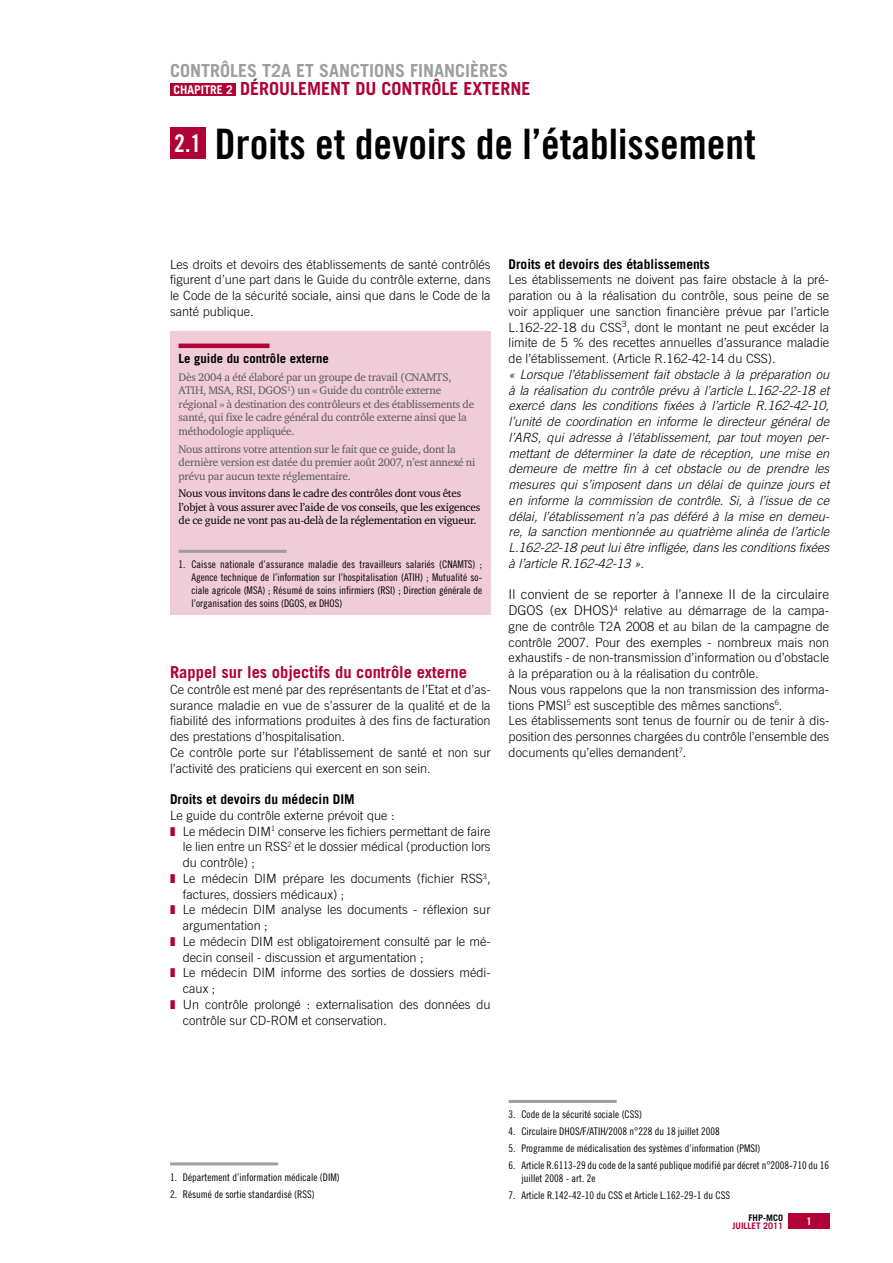
<style>
.page{position:relative;width:893px;height:1263px;background:#fff}
.page>*{position:absolute;margin:0;border:0;box-sizing:border-box;transform-origin:0 0}
.t1{font:42px "Trade Gothic Bold Cond Twenty";color:#000}
.t2{font:700 18px/18.8px "Trade Gothic";color:#9c9e9f}
.t3{font:700 16.5px "Trade Gothic";color:#b10035}
.t4{font:700 13.5px "Trade Gothic";color:#000}
.t5{font:300 13.5px "Trade Gothic";color:#000}
.t6{font:300 12.75px/15.8px "Trade Gothic";color:#000;text-align:justify}
.t7{font:italic 300 12.75px/15.8px "Trade Gothic";color:#000;text-align:justify}
.t8{font:700 12.75px "Trade Gothic";color:#000}
.t9{font:11.25px/13.5px "Charter ITC";letter-spacing:-.02em;color:#58585a}
.t10{font:11.25px/13.5px "Charter ITC";letter-spacing:-.02em;color:#000}
.t11{font:10.5px/12.8px "Trade Gothic Cond Eighteen";color:#000}
.t12{font:700 10.5px "Trade Gothic";color:#fff}
.t13{font:700 9px "Trade Gothic";color:#b10035}
.t14{font:700 9px "Trade Gothic";color:#000}
.s1{font-size:12px;color:#fff}
.s2{color:#b10035}
.s3{font-size:13.5px}
</style>
<div class="page">
<div style="left:788px;top:1214px;width:42px;height:15px;background:#b10035"></div>
<div style="left:170px;top:127px;width:35px;height:32px;background:#b10035"></div>
<div style="left:170px;top:83px;width:65px;height:12px;background:#b10035"></div>
<hr style="left:170px;top:1162px;width:108px;height:3px;background:#9c9e9f">
<hr style="left:509px;top:1100px;width:108px;height:3px;background:#9c9e9f">
<div style="left:170px;top:332px;width:321px;height:283px;background:#efccd7"></div>
<hr style="left:179px;top:344px;width:91px;height:4px;background:#b10035">
<hr style="left:179px;top:550px;width:108px;height:3px;background:#9c9e9f">
<h2 class="t2" style="left:170px;top:60px;width:362px">Contrôles T2A et sanctio ns financi ères<br><span class="s1">Chapitre 2</span> <span class="s2">Déroulement du contrôle externe</span></h2>
<h1 class="t1" style="left:174px;top:118px;width:583px"><sup>2.1</sup> Droits et devoirs de l’établissement</h1>
<p class="t6" style="left:170px;top:256px;width:322px">Les droits et devoirs des établissements de santé contrôlés figurent d’une part dans le Guide du contrôle externe, dans le Code de la sécurité sociale, ainsi que dans le Code de la santé publique.</p>
<p class="t8" style="left:179px;top:351px;width:152px">Le guide du contrôle externe</p>
<p class="t9" style="left:179px;top:370px;width:297px">Dès 2004 a été élaboré par un groupe de travail (CNAMTS, ATIH, MSA, RSI, DGOS<sup>1</sup>) un « Guide du contrôle externe régional » à destination des contrôleurs et des établissements de santé, qui fixe le cadre général du contrôle externe ainsi que la méthodologie appliquée.</p>
<p class="t9" style="left:179px;top:442px;width:298px">Nous attirons votre attention sur le fait que ce guide, dont la dernière version est datée du premier août 2007, n’est annexé ni prévu par aucun texte réglementaire.</p>
<p class="t10" style="left:179px;top:487px;width:303px">Nous vous invitons dans le cadre des contrôles dont vous êtes l’objet à vous assurer avec l’aide de vos conseils, que les exigences de ce guide ne vont pas au-delà de la réglementation en vigueur.</p>
<p class="t11" style="left:191px;top:558px;width:292px;text-align:justify;text-indent:-13px">1. Caisse nationale d’assurance maladie des travailleurs salariés (CNAMTS) ; Agence technique de l’information sur l’hospitalisation (ATIH) ; Mutualité so&shy;ciale agricole (MSA) ; Résumé de soins infirmiers (RSI) ; Direction générale de l’organisation des soins (DGOS, ex DHOS)</p>
<p class="t3" style="left:170px;top:662px;width:299px">Rappel sur les objectifs du contrôle externe</p>
<p class="t6" style="left:170px;top:681px;width:322px;text-align:left">Ce contrôle est mené par des représentants de l’Etat et d’as&shy;surance maladie en vue de s’assurer de la qualité et de la fiabilité des informations produites à des fins de facturation des prestations d’hospitalisation.<br>Ce contrôle porte sur l’établissement de santé et non sur l’activité des praticiens qui exercent en son sein.</p>
<p class="t4" style="left:170px;top:791px;width:186px">Droits et devoirs du médecin DIM</p>
<p class="t6" style="left:170px;top:807px;width:226px">Le guide du contrôle externe prévoit que :</p>
<p class="t6" style="left:170px;top:823px;width:322px"><span class="s2">❚</span> Le médecin DIM<sup>1</sup> conserve les fichiers permettant de faire</p>
<p class="t6" style="left:183px;top:839px;width:309px">le lien entre un RSS<sup>2</sup> et le dossier médical (production lors</p>
<p class="t6" style="left:183px;top:854px;width:74px">du contrôle) ;</p>
<p class="t6" style="left:170px;top:870px;width:322px"><span class="s2">❚</span> Le médecin DIM prépare les documents (fichier RSS<sup>3</sup>,</p>
<p class="t6" style="left:183px;top:886px;width:163px">factures, dossiers médicaux) ;</p>
<p class="t6" style="left:170px;top:902px;width:322px"><span class="s2">❚</span> Le médecin DIM analyse les documents - réflexion sur</p>
<p class="t6" style="left:183px;top:917px;width:87px">argumentation ;</p>
<p class="t6" style="left:170px;top:933px;width:322px"><span class="s2">❚</span> Le médecin DIM est obligatoirement consulté par le mé-</p>
<p class="t6" style="left:183px;top:949px;width:242px">decin conseil - discussion et argumentation ;</p>
<p class="t6" style="left:170px;top:965px;width:322px"><span class="s2">❚</span> Le médecin DIM informe des sorties de dossiers médi-</p>
<p class="t6" style="left:183px;top:980px;width:34px">caux ;</p>
<p class="t6" style="left:170px;top:996px;width:322px"><span class="s2">❚</span> Un contrôle prolongé : externalisation des données du</p>
<p class="t6" style="left:183px;top:1012px;width:206px">contrôle sur CD-ROM et conservation.</p>
<p class="t4" style="left:509px;top:255px;width:202px">Droits et devoirs des établissements</p>
<p class="t6" style="left:509px;top:272px;width:322px">Les établissements ne doivent pas faire obstacle à la pré&shy;paration ou à la réalisation du contrôle, sous peine de se voir appliquer une sanction financière prévue par l’article L.162-22-18 du CSS<sup>3</sup>, dont le montant ne peut excéder la limite de 5 % des recettes annuelles d’assurance maladie de l’établissement. (Article R.162-42-14 du CSS).</p>
<p class="t7" style="left:509px;top:366px;width:322px">« Lorsque l’établissement fait obstacle à la préparation ou à la réalisation du contrôle prévu à l’article L.162-22-18 et exercé dans les conditions fixées à l’article R.162-42-10, l’unité de coordination en informe le directeur général de l’ARS, qui adresse à l’établissement, par tout moyen per&shy;mettant de déterminer la date de réception, une mise en demeure de mettre fin à cet obstacle ou de prendre les mesures qui s’imposent dans un délai de quinze jours et en informe la commission de contrôle. Si, à l’issue de ce délai, l’établissement n’a pas déféré à la mise en demeu&shy;re, la sanction mentionnée au quatrième alinéa de l’article L.162-22-18 peut lui être infligée, dans les conditions fixées à l’article R.162-42-13 ».</p>
<p class="t5" style="left:509px;top:586px;width:322px">Il convient de se reporter à l’annexe II de la circulaire</p>
<p class="t6" style="left:509px;top:602px;width:322px;text-align:left"><span class="s3">DGOS (ex DHOS)</span><sup>4</sup> relative au démarrage de la campa&shy;gne de contrôle T2A 2008 et au bilan de la campagne de contrôle 2007. Pour des exemples - nombreux mais non exhaustifs - de non-transmission d’information ou d’obstacle à la préparation ou à la réalisation du contrôle.<br>Nous vous rappelons que la non transmission des informa&shy;tions PMSI<sup>5</sup> est susceptible des mêmes sanctions<sup>6</sup>.<br>Les établissements sont tenus de fournir ou de tenir à dis&shy;position des personnes chargées du contrôle l’ensemble des documents qu’elles demandent<sup>7</sup>.</p>
<p class="t11" style="left:170px;top:1171px;width:171px">1. Département d’information médicale (DIM)</p>
<p class="t11" style="left:170px;top:1188px;width:146px">2. Résumé de sortie standardisé (RSS)</p>
<p class="t11" style="left:509px;top:1108px;width:135px">3. Code de la sécurité sociale (CSS)</p>
<p class="t11" style="left:509px;top:1125px;width:213px">4. Circulaire DHOS/F/ATIH/2008 n°228 du 18 juillet 2008</p>
<p class="t11" style="left:509px;top:1142px;width:253px">5. Programme de médicalisation des systèmes d’information (PMSI)</p>
<p class="t11" style="left:521px;top:1159px;width:309px;text-indent:-13px">6. Article R.6113-29 du code de la santé publique modifié par décret n°2008-710 du 16 juillet 2008 - art. 2e</p>
<p class="t11" style="left:509px;top:1189px;width:223px">7. Article R.142-42-10 du CSS et Article L.162-29-1 du CSS</p>
<p class="t14" style="left:749px;top:1212px;width:36px">FHP-MCO</p>
<p class="t13" style="left:733px;top:1221px;width:52px">juillet 2011</p>
<p class="t12" style="left:806px;top:1215px;width:7px">1</p>
</div>
